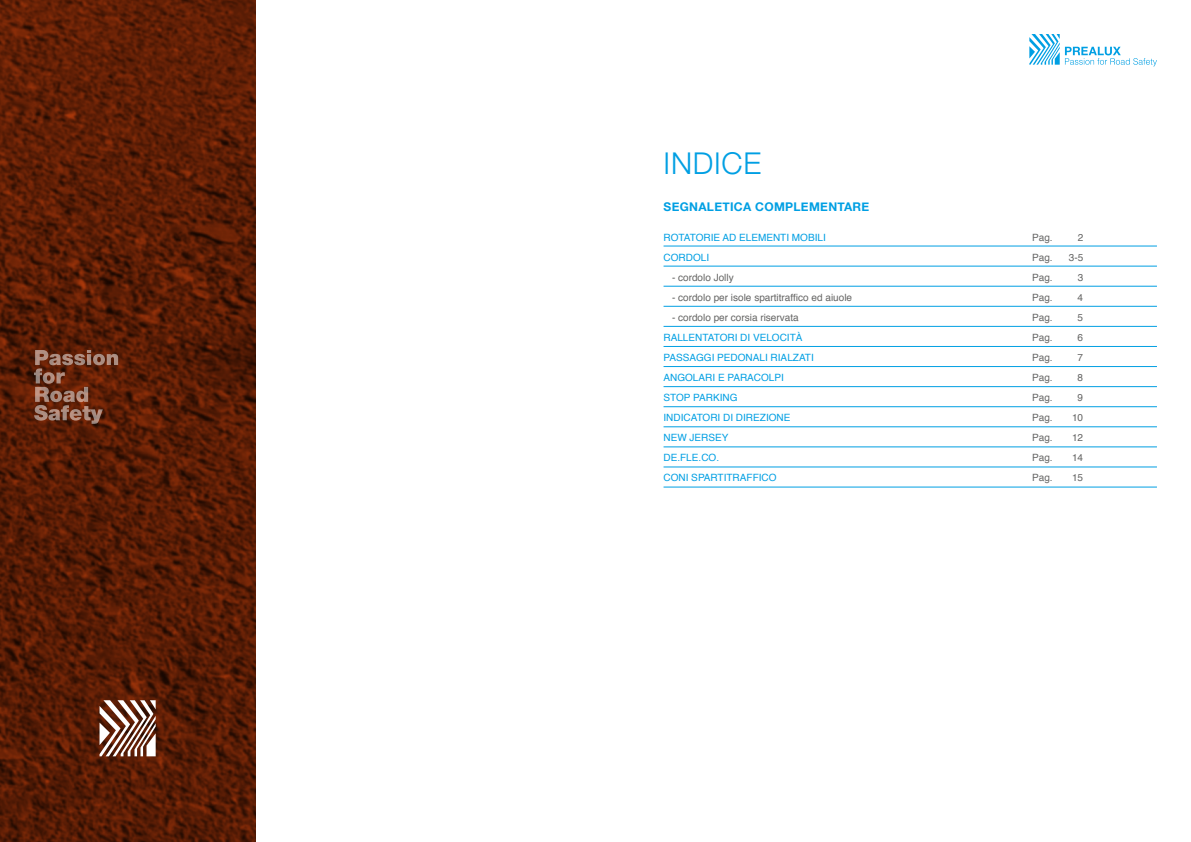
<style>
.page{position:relative;width:1191px;height:842px;background:#fff}
.page>*{position:absolute;margin:0;border:0;box-sizing:border-box;transform-origin:0 0}
.t1{font:300 30px "Helvetica Neue";letter-spacing:.025em;color:#009fe3}
.t2{font:700 12px "Helvetica Neue";letter-spacing:.025em;color:#009fe3}
.t3{font:10px "Helvetica";color:#009fe3}
.t4{font:10px "Helvetica";color:#646463}
</style>
<div class="page">
<svg style="left:1065px;top:47px;width:92px;height:19px"></svg>
<svg style="left:1029px;top:34px;width:30px;height:31px"></svg>
<hr style="left:663px;top:246px;width:494px;height:1px;background:#009fe3">
<hr style="left:663px;top:427px;width:494px;height:1px;background:#009fe3">
<hr style="left:663px;top:266px;width:494px;height:1px;background:#009fe3">
<hr style="left:663px;top:447px;width:494px;height:1px;background:#009fe3">
<hr style="left:663px;top:286px;width:494px;height:1px;background:#009fe3">
<hr style="left:663px;top:467px;width:494px;height:1px;background:#009fe3">
<hr style="left:663px;top:306px;width:494px;height:1px;background:#009fe3">
<hr style="left:663px;top:487px;width:494px;height:1px;background:#009fe3">
<hr style="left:663px;top:366px;width:494px;height:1px;background:#009fe3">
<hr style="left:663px;top:326px;width:494px;height:1px;background:#009fe3">
<hr style="left:663px;top:346px;width:494px;height:1px;background:#009fe3">
<hr style="left:663px;top:386px;width:494px;height:1px;background:#009fe3">
<hr style="left:663px;top:406px;width:494px;height:1px;background:#009fe3">
<svg style="left:0;top:0;width:255px;height:842px;background:#591c05"></svg>
<svg style="left:100px;top:700px;width:56px;height:56px"></svg>
<svg style="left:34px;top:350px;width:84px;height:74px;background:#76402b"></svg>
<h1 class="t1" style="left:663px;top:139px;width:99px">INDICE</h1>
<p class="t2" style="left:663px;top:197px;width:207px">SEGNALETICA COMPLEMENTARE</p>
<p class="t3" style="left:663px;top:230px;width:164px">ROTATORIE AD ELEMENTI MOBILI</p>
<p class="t4" style="left:1032px;top:230px;width:22px">Pag.</p>
<p class="t4" style="left:1077px;top:230px;width:7px">2</p>
<p class="t3" style="left:663px;top:250px;width:47px">CORDOLI</p>
<p class="t4" style="left:1032px;top:250px;width:22px">Pag.</p>
<p class="t4" style="left:1068px;top:250px;width:16px">3-5</p>
<p class="t4" style="left:672px;top:270px;width:63px">- cordolo Jolly</p>
<p class="t4" style="left:1032px;top:270px;width:22px">Pag.</p>
<p class="t4" style="left:1077px;top:270px;width:7px">3</p>
<p class="t4" style="left:672px;top:290px;width:182px">- cordolo per isole spartitraffico ed aiuole</p>
<p class="t4" style="left:1032px;top:290px;width:22px">Pag.</p>
<p class="t4" style="left:1077px;top:290px;width:7px">4</p>
<p class="t4" style="left:672px;top:310px;width:128px">- cordolo per corsia riservata</p>
<p class="t4" style="left:1032px;top:310px;width:22px">Pag.</p>
<p class="t4" style="left:1077px;top:310px;width:7px">5</p>
<p class="t3" style="left:663px;top:330px;width:140px">RALLENTATORI DI VELOCITÀ</p>
<p class="t4" style="left:1032px;top:330px;width:22px">Pag.</p>
<p class="t4" style="left:1077px;top:330px;width:7px">6</p>
<p class="t3" style="left:663px;top:350px;width:152px">PASSAGGI PEDONALI RIALZATI</p>
<p class="t4" style="left:1032px;top:350px;width:22px">Pag.</p>
<p class="t4" style="left:1077px;top:350px;width:7px">7</p>
<p class="t3" style="left:663px;top:370px;width:122px">ANGOLARI E PARACOLPI</p>
<p class="t4" style="left:1032px;top:370px;width:22px">Pag.</p>
<p class="t4" style="left:1077px;top:370px;width:7px">8</p>
<p class="t3" style="left:663px;top:390px;width:75px">STOP PARKING</p>
<p class="t4" style="left:1032px;top:390px;width:22px">Pag.</p>
<p class="t4" style="left:1077px;top:390px;width:7px">9</p>
<p class="t3" style="left:663px;top:410px;width:128px">INDICATORI DI DIREZIONE</p>
<p class="t4" style="left:1032px;top:410px;width:22px">Pag.</p>
<p class="t4" style="left:1072px;top:410px;width:13px">10</p>
<p class="t3" style="left:663px;top:430px;width:67px">NEW JERSEY</p>
<p class="t4" style="left:1032px;top:430px;width:22px">Pag.</p>
<p class="t4" style="left:1072px;top:430px;width:13px">12</p>
<p class="t3" style="left:663px;top:450px;width:57px">DE.FLE.CO.</p>
<p class="t4" style="left:1032px;top:450px;width:22px">Pag.</p>
<p class="t4" style="left:1072px;top:450px;width:13px">14</p>
<p class="t3" style="left:663px;top:470px;width:114px">CONI SPARTITRAFFICO</p>
<p class="t4" style="left:1032px;top:470px;width:22px">Pag.</p>
<p class="t4" style="left:1072px;top:470px;width:13px">15</p>
</div>
